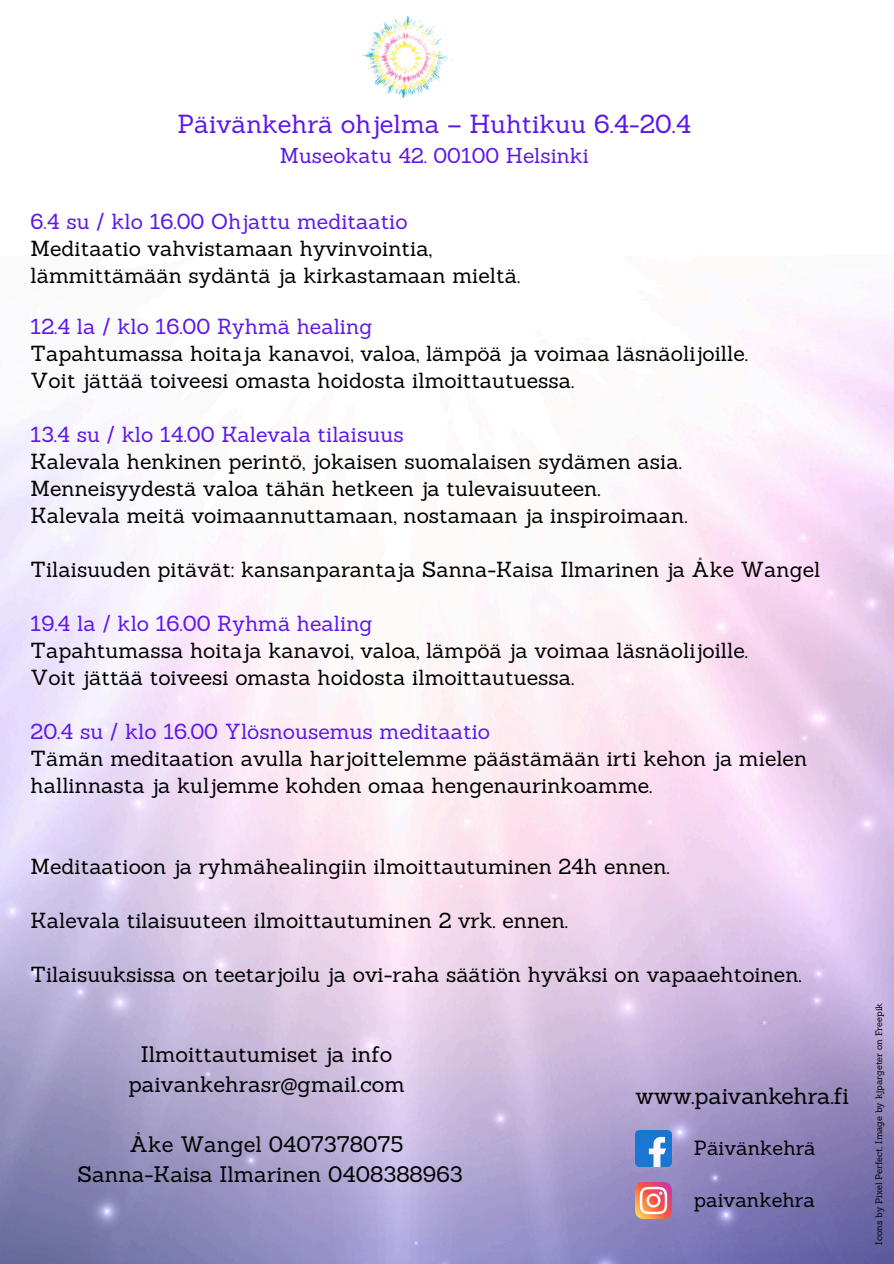
<style>
.page{position:relative;width:894px;height:1264px;background:#fff}
.page>*{position:absolute;margin:0;border:0;box-sizing:border-box;transform-origin:0 0}
.t1{font:25.5px "Sanchez";color:#5e17eb}
.t2{font:22.8px "Sanchez";letter-spacing:-.005em;color:#000}
.t3{font:21.9px/30.2px "Sanchez";color:#000;text-align:center}
.t4{font:21.3px/27px "Sanchez";color:#000}
.t5{font:21px "Sanchez";color:#5e17eb}
.t6{font:19.95px "Sanchez";color:#000}
.t7{font:9.15px "Sanchez";color:#000}
.s1{color:#5e17eb}
</style>
<div class="page">
<img style="left:0;top:97px;width:893px;height:1166px">
<img style="left:635px;top:1130px;width:36px;height:36px">
<img style="left:635px;top:1182px;width:36px;height:36px">
<img style="left:363px;top:15px;width:91px;height:82px">
<p class="t1" style="left:177px;top:107px;width:515px">Päivänkehrä ohjelma – Huhtikuu 6.4-20.4</p>
<p class="t5" style="left:280px;top:142px;width:310px">Museokatu 42. 00100 Helsinki</p>
<p class="t4" style="left:31px;top:207px;width:491px"><span class="s1">6.4 su / klo 16.00 Ohjattu meditaatio<br></span>Meditaatio vahvistamaan hyvinvointia, lämmittämään sydäntä ja kirkastamaan mieltä.</p>
<h1 class="t4" style="left:31px;top:312px;width:718px"><span class="s1">12.4 la / klo 16.00 Ryhmä healing<br></span>Tapahtumassa hoitaja kanavoi, valoa, lämpöä ja voimaa läsnäolijoille.<br>Voit jättää toiveesi omasta hoidosta ilmoittautuessa.</h1>
<h2 class="t4" style="left:31px;top:420px;width:658px"><span class="s1">13.4 su / klo 14.00 Kalevala tilaisuus<br></span>Kalevala henkinen perintö, jokaisen suomalaisen sydämen asia.<br>Menneisyydestä valoa tähän hetkeen ja tulevaisuuteen.<br>Kalevala meitä voimaannuttamaan, nostamaan ja inspiroimaan.</h2>
<h2 class="t4" style="left:31px;top:555px;width:791px">Tilaisuuden pitävät: kansanparantaja Sanna-Kaisa Ilmarinen ja Åke Wangel</h2>
<h2 class="t4" style="left:31px;top:609px;width:718px"><span class="s1">19.4 la / klo 16.00 Ryhmä healing<br></span>Tapahtumassa hoitaja kanavoi, valoa, lämpöä ja voimaa läsnäolijoille.<br>Voit jättää toiveesi omasta hoidosta ilmoittautuessa.</h2>
<h2 class="t4" style="left:31px;top:717px;width:778px"><span class="s1">20.4 su / klo 16.00 Ylösnousemus meditaatio<br></span>Tämän meditaation avulla harjoittelemme päästämään irti kehon ja mielen hallinnasta ja kuljemme kohden omaa hengenaurinkoamme.</h2>
<h2 class="t4" style="left:31px;top:852px;width:640px">Meditaatioon ja ryhmähealingiin ilmoittautuminen 24h ennen.</h2>
<h2 class="t4" style="left:31px;top:906px;width:539px">Kalevala tilaisuuteen ilmoittautuminen 2 vrk. ennen.</h2>
<h2 class="t4" style="left:31px;top:960px;width:772px">Tilaisuuksissa on teetarjoilu ja ovi-raha säätiön hyväksi on vapaaehtoinen.</h2>
<h2 class="t3" style="left:128px;top:1038px;width:278px">Ilmoittautumiset ja info paivankehrasr@gmail.com</h2>
<p class="t3" style="left:77px;top:1129px;width:386px">Åke Wangel 0407378075<br>Sanna-Kaisa Ilmarinen 0408388963</p>
<h3 class="t6" style="left:693px;top:1134px;width:123px">Päivänkehrä</h3>
<p class="t2" style="left:635px;top:1080px;width:215px">www.paivankehra.fi</p>
<h2 class="t6" style="left:693px;top:1186px;width:122px">paivankehra</h2>
<h2 class="t7" style="left:872px;top:1244px;width:243px;rotate:-90deg">Icons by Pixel Perfect, Image by kjpargeter on Freepik</h2>
</div>
